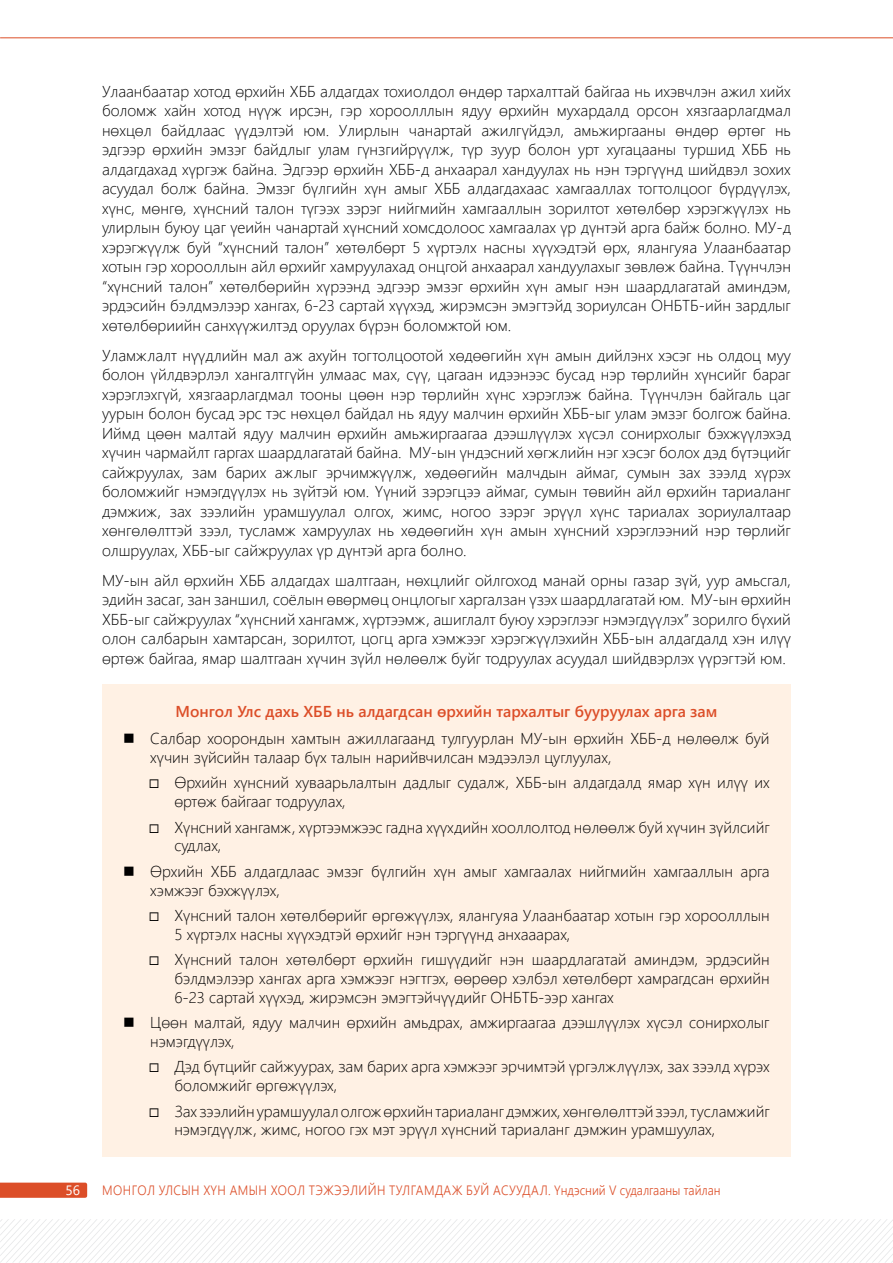
<style>
.page{position:relative;width:893px;height:1263px;background:#fff}
.page>*{position:absolute;margin:0;border:0;box-sizing:border-box;transform-origin:0 0}
.t1{font:300 15.75px/19.5px "Segoe UI";color:#000}
.t2{font:600 15.75px "Segoe UI";color:#dc4e28}
.t3{font:300 13.5px "Segoe UI";letter-spacing:.03em;color:#dc4e28;scale:.9 1}
.t4{font:13.5px "Segoe UI";color:#fff}
</style>
<div class="page">
<svg style="left:0;top:1182px;width:87px;height:16px"></svg>
<svg style="left:0;top:1219px;width:893px;height:44px"></svg>
<hr style="left:0;top:37px;width:893px;height:1px;background:#dc4e28">
<div style="left:102px;top:684px;width:689px;height:473px;background:#fff1e4"></div>
<p class="t1" style="left:102px;top:80px;width:690px;text-align:justify">Улаанбаатар хотод өрхийн ХББ алдагдах тохиолдол өндөр тархалттай байгаа нь ихэвчлэн ажил хийх боломж хайн хотод нүүж ирсэн, гэр хороолллын ядуу өрхийн мухардалд орсон хязгаарлагдмал нөхцөл байдлаас үүдэлтэй юм. Улирлын чанартай ажилгүйдэл, амьжиргааны өндөр өртөг нь эдгээр өрхийн эмзэг байдлыг улам гүнзгийрүүлж, түр зуур болон урт хугацааны туршид ХББ нь алдагдахад хүргэж байна. Эдгээр өрхийн ХББ-д анхаарал хандуулах нь нэн тэргүүнд шийдвэл зохих асуудал болж байна. Эмзэг бүлгийн хүн амыг ХББ алдагдахаас хамгааллах тогтолцоог бүрдүүлэх, хүнс, мөнгө, хүнсний талон түгээх зэрэг нийгмийн хамгааллын зорилтот хөтөлбөр хэрэгжүүлэх нь улирлын буюу цаг үеийн чанартай хүнсний хомсдолоос хамгаалах үр дүнтэй арга байж болно. МУ-д хэрэгжүүлж буй “хүнсний талон” хөтөлбөрт 5 хүртэлх насны хүүхэдтэй өрх, ялангуяа Улаанбаатар хотын гэр хорооллын айл өрхийг хамруулахад онцгой анхаарал хандуулахыг зөвлөж байна. Түүнчлэн “хүнсний талон” хөтөлбөрийн хүрээнд эдгээр эмзэг өрхийн хүн амыг нэн шаардлагатай аминдэм, эрдэсийн бэлдмэлээр хангах, 6-23 сартай хүүхэд, жирэмсэн эмэгтэйд зориулсан ОНБТБ-ийн зардлыг хөтөлбөриийн санхүүжилтэд оруулах бүрэн боломжтой юм.</p>
<p class="t1" style="left:102px;top:344px;width:690px;text-align:justify">Уламжлалт нүүдлийн мал аж ахуйн тогтолцоотой хөдөөгийн хүн амын дийлэнх хэсэг нь олдоц муу болон үйлдвэрлэл хангалтгүйн улмаас мах, сүү, цагаан идээнээс бусад нэр төрлийн хүнсийг бараг хэрэглэхгүй, хязгаарлагдмал тооны цөөн нэр төрлийн хүнс хэрэглэж байна. Түүнчлэн байгаль цаг уурын болон бусад эрс тэс нөхцөл байдал нь ядуу малчин өрхийн ХББ-ыг улам эмзэг болгож байна.<br>Иймд цөөн малтай ядуу малчин өрхийн амьжиргаагаа дээшлүүлэх хүсэл сонирхолыг бэхжүүлэхэд хүчин чармайлт гаргах шаардлагатай байна. МУ-ын үндэсний хөгжлийн нэг хэсэг болох дэд бүтэцийг сайжруулах, зам барих ажлыг эрчимжүүлж, хөдөөгийн малчдын аймаг, сумын зах зээлд хүрэх боломжийг нэмэгдүүлэх нь зүйтэй юм. Үүний зэрэгцээ аймаг, сумын төвийн айл өрхийн тариаланг дэмжиж, зах зээлийн урамшуулал олгох, жимс, ногоо зэрэг эрүүл хүнс тариалах зориулалтаар хөнгөлөлттэй зээл, тусламж хамруулах нь хөдөөгийн хүн амын хүнсний хэрэглээний нэр төрлийг олшруулах, ХББ-ыг сайжруулах үр дүнтэй арга болно.</p>
<p class="t1" style="left:102px;top:569px;width:690px;text-align:justify">МУ-ын айл өрхийн ХББ алдагдах шалтгаан, нөхцлийг ойлгоход манай орны газар зүй, уур амьсгал, эдийн засаг, зан заншил, соёлын өвөрмөц онцлогыг харгалзан үзэх шаардлагатай юм. МУ-ын өрхийн ХББ-ыг сайжруулах “хүнсний хангамж, хүртээмж, ашиглалт буюу хэрэглээг нэмэгдүүлэх” зорилго бүхий олон салбарын хамтарсан, зорилтот, цогц арга хэмжээг хэрэгжүүлэхийн ХББ-ын алдагдалд хэн илүү өртөж байгаа, ямар шалтгаан хүчин зүйл нөлөөлж буйг тодруулах асуудал шийдвэрлэх үүрэгтэй юм.</p>
<p class="t2" style="left:176px;top:696px;width:543px">Монгол Улс дахь ХББ нь алдагдсан өрхийн тархалтыг бууруулах арга зам</p>
<p class="t1" style="left:150px;top:728px;width:621px;line-height:18.9px">Салбар хоорондын хамтын ажиллагаанд тулгуурлан МУ-ын өрхийн ХББ-д нөлөөлж буй хүчин зүйсийн талаар бүх талын нарийвчилсан мэдээлэл цуглуулах,</p>
<p class="t1" style="left:174px;top:772px;width:597px;line-height:18.9px;text-indent:-26px">◻ Өрхийн хүнсний хуваарьлалтын дадлыг судалж, ХББ-ын алдагдалд ямар хүн илүү их өртөж байгааг тодруулах,</p>
<p class="t1" style="left:174px;top:816px;width:597px;line-height:18.9px;text-indent:-26px">◻ Хүнсний хангамж, хүртээмжээс гадна хүүхдийн хооллолтод нөлөөлж буй хүчин зүйлсийг судлах,</p>
<p class="t1" style="left:150px;top:860px;width:621px;line-height:18.9px">Өрхийн ХББ алдагдлаас эмзэг бүлгийн хүн амыг хамгаалах нийгмийн хамгааллын арга хэмжээг бэхжүүлэх,</p>
<p class="t1" style="left:174px;top:904px;width:597px;line-height:18.9px;text-indent:-26px">◻ Хүнсний талон хөтөлбөрийг өргөжүүлэх, ялангуяа Улаанбаатар хотын гэр хороолллын<br>5 хүртэлх насны хүүхэдтэй өрхийг нэн тэргүүнд анхааарах,</p>
<p class="t1" style="left:174px;top:948px;width:597px;line-height:18.9px;text-align:justify;text-indent:-26px">◻ Хүнсний талон хөтөлбөрт өрхийн гишүүдийг нэн шаардлагатай аминдэм, эрдэсийн бэлдмэлээр хангах арга хэмжээг нэгтгэх, өөрөөр хэлбэл хөтөлбөрт хамрагдсан өрхийн 6-23 сартай хүүхэд, жирэмсэн эмэгтэйчүүдийг ОНБТБ-ээр хангах</p>
<p class="t1" style="left:150px;top:1011px;width:621px;line-height:18.9px">Цөөн малтай, ядуу малчин өрхийн амьдрах, амжиргаагаа дээшлүүлэх хүсэл сонирхолыг нэмэгдүүлэх,</p>
<p class="t1" style="left:174px;top:1056px;width:597px;line-height:18.9px;text-indent:-26px">◻ Дэд бүтцийг сайжуурах, зам барих арга хэмжээг эрчимтэй үргэлжлүүлэх, зах зээлд хүрэх боломжийг өргөжүүлэх,</p>
<p class="t1" style="left:174px;top:1100px;width:597px;line-height:18.9px;text-indent:-26px">◻ Зах зээлийн урамшуулал олгож өрхийн тариаланг дэмжих, хөнгөлөлттэй зээл, тусламжийг нэмэгдүүлж, жимс, ногоо гэх мэт эрүүл хүнсний тариаланг дэмжин урамшуулах,</p>
<p class="t4" style="left:66px;top:1177px;width:16px">56</p>
<p class="t3" style="left:102px;top:1177px;width:689px">МОНГОЛ УЛСЫН ХҮН АМЫН ХООЛ ТЭЖЭЭЛИЙН ТУЛГАМДАЖ БУЙ АСУУДАЛ. Үндэсний V судалгааны тайлан</p>
</div>
